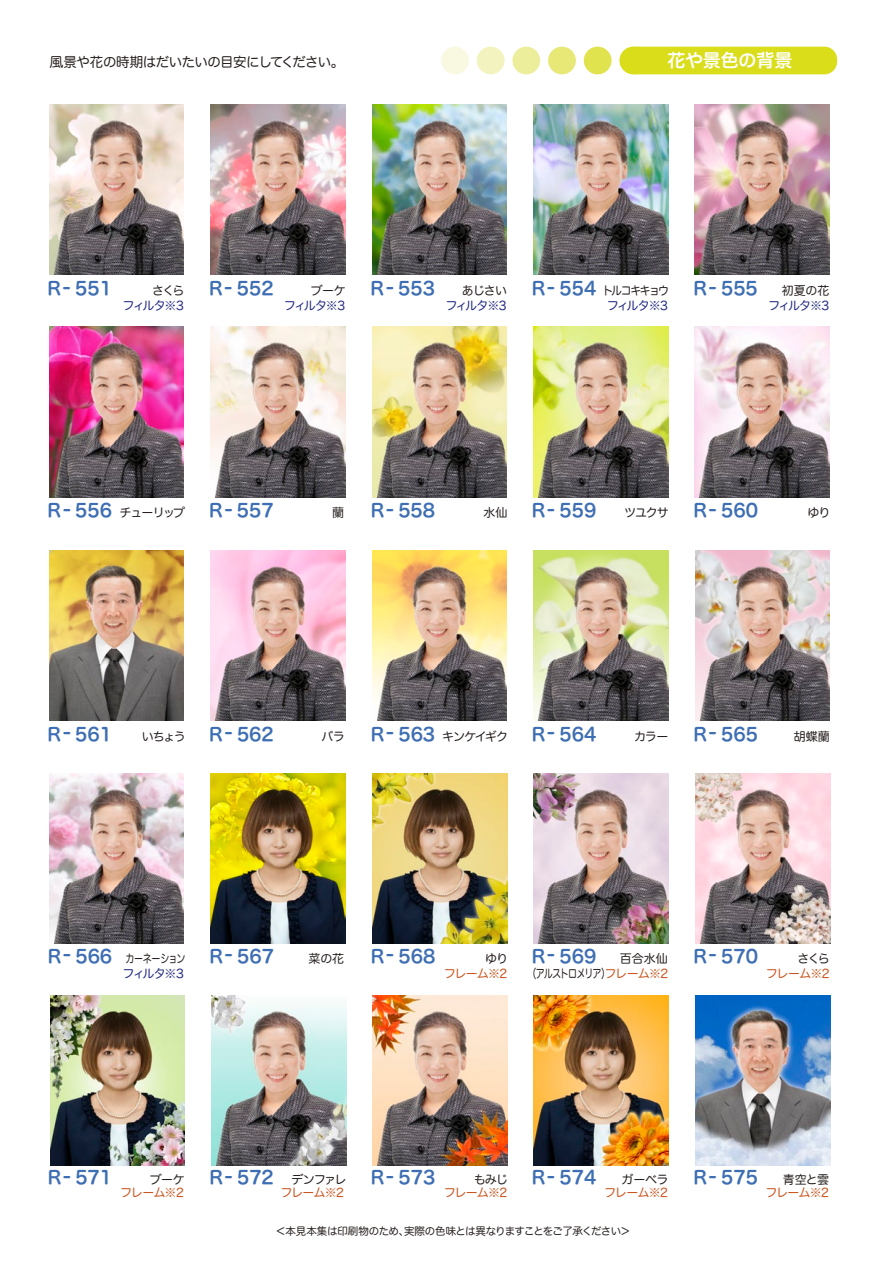
<style>
.page{position:relative;width:893px;height:1263px;background:#fff}
.page>*{position:absolute;margin:0;border:0;box-sizing:border-box;transform-origin:0 0}
.t1{font:18px "Hira Maru Std W6";color:#3e6eb3}
.t2{font:18px "Hira Maru Std N W6";letter-spacing:-.01em;color:#fff}
.t3{font:13.5px "Hira Maru Std N W4";letter-spacing:-.045em;color:#251e1c}
.t4{font:12px "Hira Maru Std W4";letter-spacing:-.075em;color:#251e1c}
.t5{font:12px "Hira Maru Std W4";letter-spacing:-.08em;color:#cb5520}
.t6{font:12px "Hira Maru Std W4";letter-spacing:-.16em;color:#232a82}
.t7{font:12px "Hira Maru Std W4";letter-spacing:-.11em;color:#251e1c;scale:.75 1}
.t8{font:12px "Hira Maru Std W4";letter-spacing:-.135em;color:#251e1c;scale:.9 1}
.t9{font:12px "Hira Maru Std W4";letter-spacing:-.03em;color:#251e1c;scale:.75 1}
.t10{font:10.5px "Hira Maru Std N W4";letter-spacing:-.045em;color:#251e1c}
</style>
<div class="page">
<img style="left:49px;top:774px;width:135px;height:170px">
<img style="left:211px;top:774px;width:134px;height:170px">
<img style="left:49px;top:105px;width:135px;height:170px">
<img style="left:211px;top:105px;width:134px;height:170px">
<img style="left:372px;top:105px;width:135px;height:170px">
<img style="left:534px;top:105px;width:134px;height:170px">
<img style="left:695px;top:105px;width:134px;height:170px">
<img style="left:49px;top:327px;width:135px;height:170px">
<img style="left:211px;top:327px;width:134px;height:170px">
<img style="left:372px;top:327px;width:135px;height:170px">
<img style="left:534px;top:327px;width:134px;height:170px">
<img style="left:695px;top:327px;width:134px;height:170px">
<img style="left:49px;top:550px;width:135px;height:170px">
<img style="left:211px;top:550px;width:134px;height:170px">
<img style="left:372px;top:550px;width:135px;height:170px">
<img style="left:696px;top:995px;width:134px;height:170px">
<img style="left:534px;top:550px;width:134px;height:170px">
<img style="left:373px;top:774px;width:134px;height:170px">
<img style="left:534px;top:774px;width:134px;height:170px">
<img style="left:696px;top:774px;width:134px;height:170px">
<img style="left:695px;top:550px;width:134px;height:170px">
<img style="left:50px;top:995px;width:135px;height:170px">
<img style="left:212px;top:995px;width:134px;height:170px">
<img style="left:373px;top:995px;width:134px;height:170px">
<img style="left:534px;top:995px;width:134px;height:170px">
<div style="left:619px;top:47px;width:28px;height:27px;background:#dade1a;border-radius:50%"></div>
<div style="left:584px;top:47px;width:27px;height:27px;background:#e1e34e;border-radius:50%"></div>
<div style="left:548px;top:47px;width:28px;height:27px;background:#e7e876;border-radius:50%"></div>
<div style="left:512px;top:47px;width:28px;height:27px;background:#edee9b;border-radius:50%"></div>
<div style="left:477px;top:47px;width:27px;height:27px;background:#f3f3bf;border-radius:50%"></div>
<div style="left:441px;top:47px;width:28px;height:27px;background:#f9f9e1;border-radius:50%"></div>
<div style="left:623px;top:47px;width:214px;height:27px;background:#dade1a;border-radius:13px"></div>
<p class="t3" style="left:50px;top:51px;width:296px">風景や花の時期はだいたいの目安にしてください。</p>
<p class="t2" style="left:667px;top:47px;width:126px">花や景色の背景</p>
<p class="t1" style="left:48px;top:274px;width:66px">R- 551</p>
<p class="t4" style="left:152px;top:281px;width:34px">さくら</p>
<p class="t1" style="left:209px;top:274px;width:66px">R- 552</p>
<p class="t1" style="left:371px;top:274px;width:66px">R- 553</p>
<p class="t1" style="left:532px;top:274px;width:66px">R- 554</p>
<p class="t1" style="left:693px;top:274px;width:66px">R- 555</p>
<p class="t4" style="left:311px;top:281px;width:36px">ブーケ</p>
<p class="t4" style="left:462px;top:281px;width:47px">あじさい</p>
<p class="t8" style="left:602px;top:281px;width:76px">トルコキキョウ</p>
<p class="t4" style="left:782px;top:281px;width:49px">初夏の花</p>
<p class="t6" style="left:123px;top:297px;width:63px">フィルタ※3</p>
<p class="t6" style="left:284px;top:297px;width:63px">フィルタ※3</p>
<p class="t6" style="left:445px;top:297px;width:63px">フィルタ※3</p>
<p class="t6" style="left:607px;top:297px;width:63px">フィルタ※3</p>
<p class="t6" style="left:768px;top:297px;width:63px">フィルタ※3</p>
<p class="t1" style="left:48px;top:496px;width:66px">R- 556</p>
<p class="t1" style="left:209px;top:496px;width:66px">R- 557</p>
<p class="t1" style="left:371px;top:496px;width:66px">R- 558</p>
<p class="t1" style="left:532px;top:496px;width:66px">R- 559</p>
<p class="t1" style="left:693px;top:496px;width:66px">R- 560</p>
<p class="t4" style="left:120px;top:503px;width:67px">チューリップ</p>
<p class="t4" style="left:332px;top:503px;width:13px">蘭</p>
<p class="t4" style="left:483px;top:503px;width:25px">水仙</p>
<p class="t4" style="left:624px;top:503px;width:46px">ツユクサ</p>
<p class="t4" style="left:807px;top:503px;width:24px">ゆり</p>
<p class="t1" style="left:48px;top:720px;width:66px">R- 561</p>
<p class="t1" style="left:209px;top:720px;width:66px">R- 562</p>
<p class="t1" style="left:371px;top:720px;width:66px">R- 563</p>
<p class="t1" style="left:532px;top:720px;width:66px">R- 564</p>
<p class="t1" style="left:693px;top:720px;width:66px">R- 565</p>
<p class="t4" style="left:142px;top:727px;width:46px">いちょう</p>
<p class="t4" style="left:322px;top:727px;width:25px">バラ</p>
<p class="t4" style="left:442px;top:727px;width:67px">キンケイギク</p>
<p class="t4" style="left:634px;top:727px;width:36px">カラー</p>
<p class="t4" style="left:794px;top:727px;width:37px">胡蝶蘭</p>
<p class="t1" style="left:48px;top:942px;width:66px">R- 566</p>
<p class="t1" style="left:209px;top:942px;width:66px">R- 567</p>
<p class="t1" style="left:371px;top:942px;width:66px">R- 568</p>
<p class="t1" style="left:532px;top:942px;width:66px">R- 569</p>
<p class="t1" style="left:693px;top:942px;width:66px">R- 570</p>
<p class="t9" style="left:125px;top:950px;width:81px">カーネーション</p>
<p class="t4" style="left:309px;top:950px;width:37px">菜の花</p>
<p class="t4" style="left:485px;top:950px;width:24px">ゆり</p>
<p class="t4" style="left:620px;top:950px;width:49px">百合水仙</p>
<p class="t7" style="left:527px;top:965px;width:112px">（アルストロメリア）</p>
<p class="t4" style="left:797px;top:950px;width:34px">さくら</p>
<p class="t6" style="left:123px;top:965px;width:63px">フィルタ※3</p>
<p class="t5" style="left:444px;top:965px;width:65px">フレーム※2</p>
<p class="t5" style="left:605px;top:965px;width:65px">フレーム※2</p>
<p class="t5" style="left:766px;top:965px;width:65px">フレーム※2</p>
<p class="t1" style="left:48px;top:1164px;width:66px">R- 571</p>
<p class="t1" style="left:209px;top:1164px;width:66px">R- 572</p>
<p class="t1" style="left:371px;top:1164px;width:66px">R- 573</p>
<p class="t1" style="left:532px;top:1164px;width:66px">R- 574</p>
<p class="t1" style="left:693px;top:1164px;width:66px">R- 575</p>
<p class="t4" style="left:150px;top:1171px;width:36px">ブーケ</p>
<p class="t4" style="left:292px;top:1171px;width:57px">デンファレ</p>
<p class="t4" style="left:474px;top:1171px;width:36px">もみじ</p>
<p class="t4" style="left:622px;top:1171px;width:48px">ガーベラ</p>
<p class="t4" style="left:783px;top:1171px;width:48px">青空と雲</p>
<p class="t5" style="left:120px;top:1184px;width:65px">フレーム※2</p>
<p class="t5" style="left:280px;top:1184px;width:65px">フレーム※2</p>
<p class="t5" style="left:444px;top:1184px;width:65px">フレーム※2</p>
<p class="t5" style="left:604px;top:1184px;width:65px">フレーム※2</p>
<p class="t5" style="left:765px;top:1184px;width:65px">フレーム※2</p>
<p class="t10" style="left:276px;top:1224px;width:357px">＜本見本集は印刷物のため、実際の色味とは異なりますことをご了承ください＞</p>
</div>
